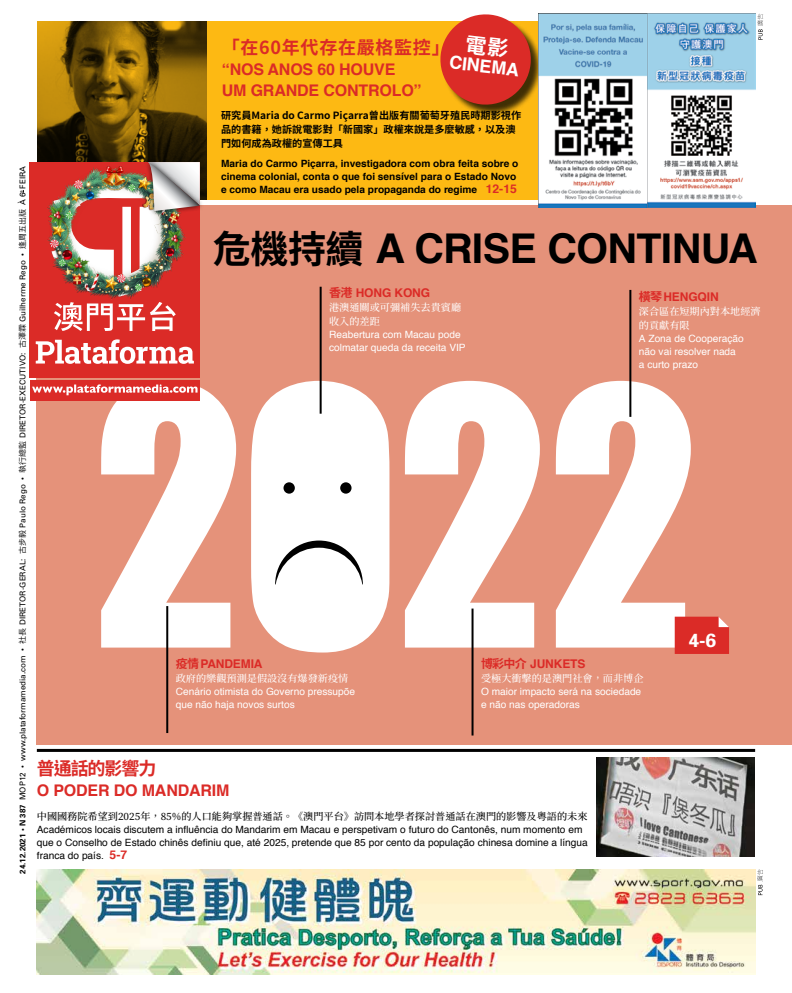
<style>
.page{position:relative;width:792px;height:993px;background:#fff}
.page>*{position:absolute;margin:0;border:0;box-sizing:border-box;transform-origin:0 0}
.t1{font:700 41px "Helvetica";letter-spacing:-.015em;color:#000}
.t2{font:700 19px "Univers";color:#fff}
.t3{font:700 18px "Noto Sans CJ Ktc";letter-spacing:.04em;color:#db2b27}
.t4{font:700 18px "Noto Sans CJ Ktc";letter-spacing:-.06em;color:#db2b27}
.t5{font:700 18px "Helvetica";color:#fff}
.t6{font:700 16px "Helvetica";letter-spacing:-.01em;color:#db2b27}
.t7{font:700 12px "Helvetica";letter-spacing:-.01em;color:#db2b27}
.t8{font:10px/13px "Helvetica";color:#000}
.t9{font:10px/13px "Helvetica";color:#fff}
.t10{font:700 10px/13px "Helvetica";color:#000}
.t11{font:700 10px/14px "Noto Sans CJ Ktc";color:#000}
.t12{font:500 10px/14px "Noto Serif TC";color:#fff}
.t13{font:500 10px "Noto Serif TC";color:#000}
.t14{font:8px "Univers";color:#000}
.s1{font-weight:700}
.s2{font-family:"Noto Sans CJ Ktc";font-weight:600}
.s3{font-size:12px;color:#db2b27}
.s4{font-family:"Noto Sans CJ Ktc";font-size:38px}
.s5{font-family:"Noto Sans CJ Ktc"}
.s6{font-weight:700;font-size:12px;color:#db2b27}
</style>
<div class="page">
<div style="left:37px;top:21px;width:502px;height:179px;background:#fdb913"></div>
<img style="left:37px;top:21px;width:170px;height:179px">
<div style="left:37px;top:206px;width:755px;height:538px;background:#e5927a"></div>
<img style="left:648px;top:14px;width:108px;height:193px">
<div style="left:442px;top:16px;width:101px;height:101px;background:#000;opacity:.75"></div>
<svg style="left:757px;top:869px;width:6px;height:25px"></svg>
<img style="left:37px;top:869px;width:718px;height:104px">
<svg style="left:757px;top:14px;width:6px;height:26px"></svg>
<img style="left:538px;top:14px;width:108px;height:193px">
<hr style="left:37px;top:748px;width:718px;height:3px;background:#000">
<svg style="left:101px;top:381px;width:590px;height:271px;fill:#fff"></svg>
<svg style="left:675px;top:616px;width:54px;height:37px;background:#dc3530"></svg>
<hr style="left:320px;top:286px;width:2px;height:127px;background:#000">
<hr style="left:629px;top:290px;width:2px;height:127px;background:#000">
<div style="left:30px;top:162px;width:170px;height:215px;background:#db2b27"></div>
<svg style="left:54px;top:308px;width:122px;height:23px"></svg>
<svg style="left:36px;top:339px;width:158px;height:25px"></svg>
<img style="left:38px;top:155px;width:153px;height:153px">
<div style="left:143px;top:157px;width:61px;height:59px;background:#000;opacity:.75"></div>
<img style="left:62px;top:162px;width:138px;height:121px">
<div style="left:30px;top:380px;width:170px;height:21px;background:#db2b27"></div>
<svg style="left:32px;top:384px;width:166px;height:11px"></svg>
<hr style="left:166px;top:606px;width:2px;height:126px;background:#000">
<hr style="left:471px;top:608px;width:2px;height:127px;background:#000">
<div style="left:300px;top:414px;width:40px;height:204px;background:#fff"></div>
<svg style="left:275px;top:540px;width:88px;height:44px"></svg>
<div style="left:283px;top:482px;width:12px;height:11px;background:#000;border-radius:50%"></div>
<div style="left:340px;top:482px;width:11px;height:11px;background:#000;border-radius:50%"></div>
<img style="left:597px;top:757px;width:157px;height:99px">
<svg style="left:440px;top:14px;width:93px;height:93px"></svg>
<p class="t14" style="left:18px;top:873px;width:708px;rotate:-90deg"><span class="s1">24.12.2021 • N 387</span> MOP12 • www.plataformamedia.com • <span class="s2">社長</span> DIRETOR-GERAL: <span class="s2">古步毅</span> Paulo Rego • <span class="s2">執行總監</span> DIRETOR-EXECUTIVO: <span class="s2">古澤霖</span> Guilherme Rego • <span class="s2">逢周五出版</span> À 6<sup>a</sup> FEIRA</p>
<p class="t3" style="left:222px;top:38px;width:229px">「在60年代存在嚴格監控」</p>
<p class="t6" style="left:222px;top:57px;width:175px">“NOS ANOS 60 HOUVE</p>
<p class="t6" style="left:222px;top:78px;width:201px">UM GRANDE CONTROLO”</p>
<p class="t5" style="left:451px;top:47px;width:72px;rotate:7deg">CINEMA</p>
<p class="t11" style="left:221px;top:108px;width:302px">研究員Maria do Carmo Piçarra曾出版有關葡萄牙殖民時期影視作品的書籍，她訴說電影對「新國家」政權來說是多麼敏感，以及澳門如何成為政權的宣傳工具</p>
<p class="t10" style="left:221px;top:157px;width:299px">Maria do Carmo Piçarra, investigadora com obra feita sobre o cinema colonial, conta o que foi sensível para o Estado Novo e como Macau era usado pela propaganda do regime <span class="s3">12-15</span></p>
<p class="t1" style="left:213px;top:215px;width:546px"><span class="s4">危機持續</span> A CRISE CONTINUA</p>
<p class="t7" style="left:329px;top:283px;width:102px"><span class="s5">香港</span> HONG KONG</p>
<p class="t12" style="left:329px;top:301px;width:133px">港澳通關或可彌補失去貴賓廳</p>
<p class="t12" style="left:329px;top:315px;width:52px">收入的差距</p>
<p class="t9" style="left:329px;top:328px;width:138px">Reabertura com Macau pode colmatar queda da receita VIP</p>
<p class="t7" style="left:639px;top:286px;width:81px"><span class="s5">橫琴</span> HENGQIN</p>
<p class="t12" style="left:639px;top:304px;width:123px">深合區在短期內對本地經濟的貢獻有限</p>
<p class="t9" style="left:639px;top:332px;width:106px">A Zona de Cooperação</p>
<p class="t9" style="left:639px;top:345px;width:99px">não vai resolver nada</p>
<p class="t9" style="left:639px;top:358px;width:61px">a curto prazo</p>
<p class="t7" style="left:176px;top:653px;width:88px"><span class="s5">疫情</span> PANDEMIA</p>
<p class="t12" style="left:176px;top:671px;width:174px">政府的樂觀預測是假設沒有爆發新疫情</p>
<p class="t9" style="left:176px;top:685px;width:181px">Cenário otimista do Governo pressupõe que não haja novos surtos</p>
<p class="t7" style="left:481px;top:653px;width:106px"><span class="s5">博彩中介</span> JUNKETS</p>
<p class="t12" style="left:481px;top:671px;width:164px">受極大衝擊的是澳門社會，而非博企</p>
<p class="t9" style="left:481px;top:685px;width:162px">O maior impacto será na sociedade</p>
<p class="t9" style="left:481px;top:698px;width:100px">e não nas operadoras</p>
<p class="t2" style="left:688px;top:628px;width:29px">4-6</p>
<p class="t4" style="left:37px;top:757px;width:121px">普通話的影響力</p>
<p class="t6" style="left:37px;top:777px;width:194px">O PODER DO MANDARIM</p>
<p class="t13" style="left:37px;top:810px;width:552px">中國國務院希望到2025年，85%的人口能夠掌握普通話。《澳門平台》訪問本地學者探討普通話在澳門的影響及粵語的未來</p>
<p class="t8" style="left:37px;top:822px;width:552px">Académicos locais discutem a influência do Mandarim em Macau e perspetivam o futuro do Cantonês, num momento em que o Conselho de Estado chinês definiu que, até 2025, pretende que 85 por cento da população chinesa domine a língua franca do país. <span class="s6">5-7</span></p>
</div>
